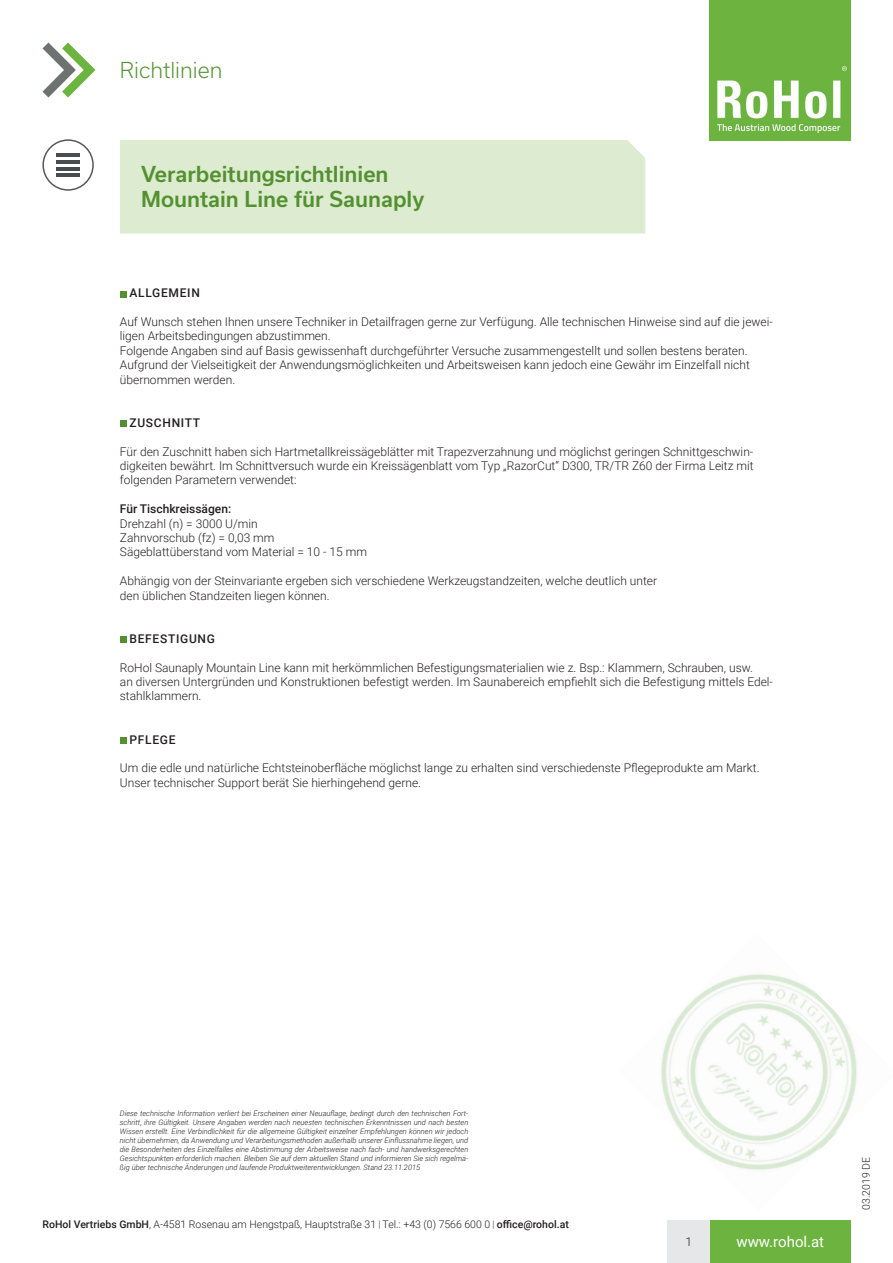
<style>
.page{position:relative;width:893px;height:1263px;background:#fff}
.page>*{position:absolute;margin:0;border:0;box-sizing:border-box;transform-origin:0 0}
.t1{font:500 21px/25.2px "Usual";color:#539130}
.t2{font:300 21px "Usual";color:#539130}
.t3{font:15px "Roboto";color:#fff}
.t4{font:300 12px/14.4px "Roboto";color:#231f20}
.t5{font:500 12px "Roboto";letter-spacing:.06em;color:#231f20}
.t6{font:500 12px "Roboto";color:#231f20}
.t7{font:300 10.5px "Roboto";color:#231f20}
.t8{font:italic 300 7.5px/9px "Roboto";color:#231f20;text-align:justify}
.s1{font-weight:500}
.s2{font-family:"Baufra";font-weight:400}
</style>
<div class="page">
<img style="left:710px;top:0;width:140px;height:140px">
<div style="left:710px;top:1220px;width:140px;height:43px;background:#6cb43f"></div>
<svg style="left:43px;top:43px;width:52px;height:55px"></svg>
<div style="left:668px;top:1220px;width:42px;height:43px;background:#e6e7e9"></div>
<img style="left:661px;top:974px;width:196px;height:196px">
<div style="left:120px;top:140px;width:525px;height:94px;background:#ddebd1"></div>
<svg style="left:120px;top:291px;width:6px;height:6px"></svg>
<div style="left:120px;top:420px;width:6px;height:7px;background:#539130"></div>
<div style="left:120px;top:636px;width:6px;height:7px;background:#539130"></div>
<div style="left:120px;top:737px;width:6px;height:7px;background:#539130"></div>
<div style="left:42px;top:139px;width:52px;height:52px;border:2px solid #57585a;border-radius:50%"></div>
<hr style="left:56px;top:153px;width:24px;height:4px;background:#494d4f">
<hr style="left:56px;top:160px;width:24px;height:4px;background:#494d4f">
<hr style="left:56px;top:167px;width:24px;height:3px;background:#494d4f">
<hr style="left:56px;top:173px;width:24px;height:4px;background:#494d4f">
<h1 class="t2" style="left:120px;top:58px;width:104px">Richtlinien</h1>
<h1 class="t1" style="left:141px;top:162px;width:285px">Verarbeitungsrichtlinien<br>Mountain Line für Saunaply</h1>
<p class="t5" style="left:129px;top:284px;width:72px">ALLGEMEIN</p>
<p class="t4" style="left:120px;top:314px;width:654px">Auf Wunsch stehen Ihnen unsere Techniker in Detailfragen gerne zur Verfügung. Alle technischen Hinweise sind auf die jewei&shy;ligen Arbeitsbedingungen abzustimmen.<br>Folgende Angaben sind auf Basis gewissenhaft durchgeführter Versuche zusammengestellt und sollen bestens beraten.<br>Aufgrund der Vielseitigkeit der Anwendungsmöglichkeiten und Arbeitsweisen kann jedoch eine Gewähr im Einzelfall nicht übernommen werden.</p>
<p class="t5" style="left:129px;top:414px;width:72px">ZUSCHNITT</p>
<p class="t4" style="left:120px;top:444px;width:635px;text-align:justify">Für den Zuschnitt haben sich Hartmetallkreissägeblätter mit Trapezverzahnung und möglichst geringen Schnittgeschwin&shy;digkeiten bewährt. Im Schnittversuch wurde ein Kreissägenblatt vom Typ „RazorCut“ D300, TR/TR Z60 der Firma Leitz mit folgenden Parametern verwendet:</p>
<p class="t6" style="left:120px;top:500px;width:113px">Für Tischkreissägen:</p>
<p class="t4" style="left:120px;top:516px;width:249px">Drehzahl (n) = 3000 U/min<br>Zahnvorschub (fz) = 0,03 mm<br>Sägeblattüberstand vom Material = 10 - 15 mm</p>
<p class="t4" style="left:120px;top:573px;width:539px">Abhängig von der Steinvariante ergeben sich verschiedene Werkzeugstandzeiten, welche deutlich unter den üblichen Standzeiten liegen können.</p>
<p class="t5" style="left:129px;top:630px;width:87px">BEFESTIGUNG</p>
<p class="t4" style="left:120px;top:660px;width:655px">RoHol Saunaply Mountain Line kann mit herkömmlichen Befestigungsmaterialien wie z. Bsp.: Klammern, Schrauben, usw.<br>an diversen Untergründen und Konstruktionen befestigt werden. Im Saunabereich empfiehlt sich die Befestigung mittels Edel&shy;stahlklammern.</p>
<p class="t5" style="left:129px;top:731px;width:48px">PFLEGE</p>
<p class="t4" style="left:120px;top:760px;width:641px">Um die edle und natürliche Echtsteinoberfläche möglichst lange zu erhalten sind verschiedenste Pflegeprodukte am Markt.<br>Unser technischer Support berät Sie hierhingehend gerne.</p>
<p class="t8" style="left:120px;top:1108px;width:350px">Diese technische Information verliert bei Erscheinen einer Neuauflage, bedingt durch den technischen Fort&shy;schritt, ihre Gültigkeit. Unsere Angaben werden nach neuesten technischen Erkenntnissen und nach besten Wissen erstellt. Eine Verbindlichkeit für die allgemeine Gültigkeit einzelner Empfehlungen können wir jedoch nicht übernehmen, da Anwendung und Verarbeitungsmethoden außerhalb unserer Einflussnahme liegen, und die Besonderheiten des Einzelfalles eine Abstimmung der Arbeitsweise nach fach- und handwerksgerechten Gesichtspunkten erforderlich machen. Bleiben Sie auf dem aktuellen Stand und informieren Sie sich regelmä&shy;ßig über technische Änderungen und laufende Produktweiterentwicklungen. Stand 23.11.2015</p>
<p class="t7" style="left:43px;top:1217px;width:528px"><span class="s1">RoHol Vertriebs GmbH</span>, A-4581 Rosenau am Hengstpaß, Hauptstraße 31 <span class="s2">|</span> Tel.: +43 (0) 7566 600 0 <span class="s2">|</span> <span class="s1">office@rohol.at</span></p>
<p class="t4" style="left:685px;top:1234px;width:8px">1</p>
<p class="t3" style="left:736px;top:1231px;width:89px">www.rohol.at</p>
<p class="t7" style="left:859px;top:1210px;width:54px;rotate:-90deg">03.2019 DE</p>
</div>
